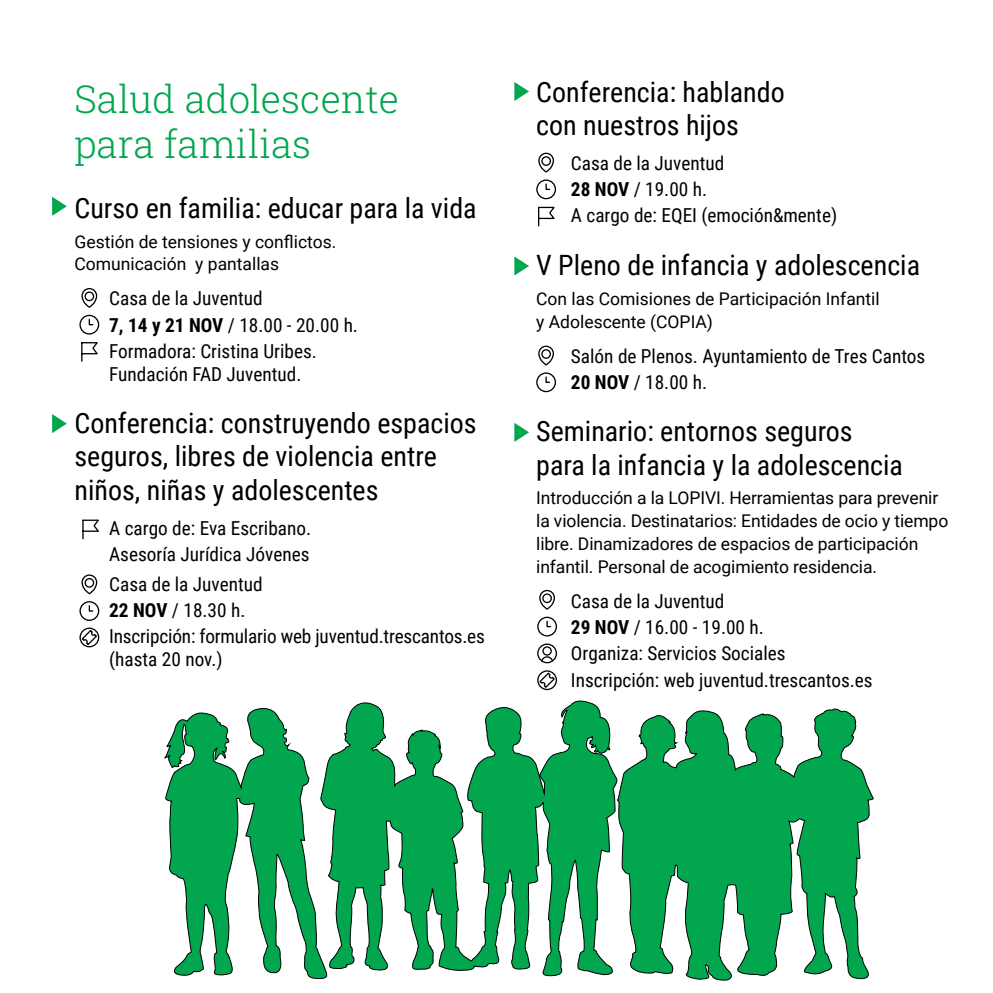
<style>
.page{position:relative;width:993px;height:993px;background:#fff}
.page>*{position:absolute;margin:0;border:0;box-sizing:border-box;transform-origin:0 0}
.t1{font:300 38.5px/45.5px "Roboto Slab";color:#01a64e}
.t2{font:28px/33.2px "Roboto Condensed";color:#000}
.t3{font:19.25px/26.2px "Roboto Condensed";color:#000}
.t4{font:17.5px/22.8px "Roboto";letter-spacing:-.005em;color:#000}
.s1{font-weight:700}
</style>
<div class="page">
<svg style="left:52px;top:197px;width:15px;height:19px"></svg>
<svg style="left:52px;top:414px;width:15px;height:19px"></svg>
<svg style="left:514px;top:423px;width:15px;height:18px"></svg>
<svg style="left:514px;top:256px;width:15px;height:19px"></svg>
<svg style="left:514px;top:82px;width:15px;height:19px"></svg>
<svg style="left:328px;top:700px;width:288px;height:276px"></svg>
<svg style="left:616px;top:708px;width:257px;height:273px"></svg>
<svg style="left:164px;top:708px;width:164px;height:271px"></svg>
<svg style="left:79px;top:314px;width:21px;height:21px"></svg>
<svg style="left:536px;top:179px;width:20px;height:21px"></svg>
<svg style="left:81px;top:288px;width:17px;height:20px"></svg>
<svg style="left:538px;top:152px;width:16px;height:21px"></svg>
<svg style="left:536px;top:345px;width:20px;height:48px"></svg>
<svg style="left:81px;top:342px;width:17px;height:20px"></svg>
<svg style="left:538px;top:206px;width:17px;height:21px"></svg>
<svg style="left:82px;top:519px;width:17px;height:21px"></svg>
<svg style="left:81px;top:574px;width:17px;height:20px"></svg>
<svg style="left:79px;top:601px;width:21px;height:46px"></svg>
<svg style="left:537px;top:616px;width:20px;height:21px"></svg>
<svg style="left:539px;top:589px;width:16px;height:21px"></svg>
<svg style="left:537px;top:670px;width:20px;height:20px"></svg>
<div style="left:542px;top:646px;width:9px;height:9px;border:1px solid #000;border-radius:50%"></div>
<div style="left:537px;top:643px;width:20px;height:20px;border:1px solid #000;border-radius:50%"></div>
<svg style="left:540px;top:655px;width:14px;height:7px"></svg>
<h1 class="t1" style="left:74px;top:75px;width:326px">Salud adolescente para familias</h1>
<h2 class="t2" style="left:74px;top:190px;width:403px">Curso en familia: educar para la vida</h2>
<p class="t4" style="left:74px;top:229px;width:263px">Gestión de tensiones y conflictos.<br>Comunicación y pantallas</p>
<p class="t3" style="left:109px;top:284px;width:250px">Casa de la Juventud<br><span class="s1">7, 14 y 21 NOV</span> / 18.00 - 20.00 h.<br>Formadora: Cristina Uribes.</p>
<p class="t3" style="left:109px;top:360px;width:194px">Fundación FAD Juventud.</p>
<h2 class="t2" style="left:74px;top:405px;width:403px">Conferencia: construyendo espacios seguros, libres de violencia entre niños, niñas y adolescentes</h2>
<p class="t3" style="left:109px;top:514px;width:203px">A cargo de: Eva Escribano.<br>Asesoría Jurídica Jóvenes</p>
<p class="t3" style="left:109px;top:570px;width:377px">Casa de la Juventud<br><span class="s1">22 NOV</span> / 18.30 h.<br>Inscripción: formulario web juventud.trescantos.es</p>
<p class="t3" style="left:109px;top:645px;width:115px">(hasta 20 nov.)</p>
<h2 class="t2" style="left:536px;top:74px;width:250px">Conferencia: hablando con nuestros hijos</h2>
<p class="t3" style="left:570px;top:149px;width:267px">Casa de la Juventud<br><span class="s1">28 NOV</span> / 19.00 h.<br>A cargo de: EQEI (emoción&amp;mente)</p>
<h2 class="t2" style="left:536px;top:247px;width:385px">V Pleno de infancia y adolescencia</h2>
<p class="t4" style="left:536px;top:286px;width:345px">Con las Comisiones de Participación Infantil y Adolescente (COPIA)</p>
<p class="t3" style="left:570px;top:342px;width:356px">Salón de Plenos. Ayuntamiento de Tres Cantos<br><span class="s1">20 NOV</span> / 18.00 h.</p>
<h2 class="t2" style="left:536px;top:413px;width:368px">Seminario: entornos seguros para la infancia y la adolescencia</h2>
<p class="t4" style="left:536px;top:486px;width:413px">Introducción a la LOPIVI. Herramientas para prevenir la violencia. Destinatarios: Entidades de ocio y tiempo libre. Dinamizadores de espacios de participación infantil. Personal de acogimiento residencia.</p>
<p class="t3" style="left:570px;top:587px;width:303px">Casa de la Juventud<br><span class="s1">29 NOV</span> / 16.00 - 19.00 h.<br>Organiza: Servicios Sociales<br>Inscripción: web juventud.trescantos.es</p>
</div>
